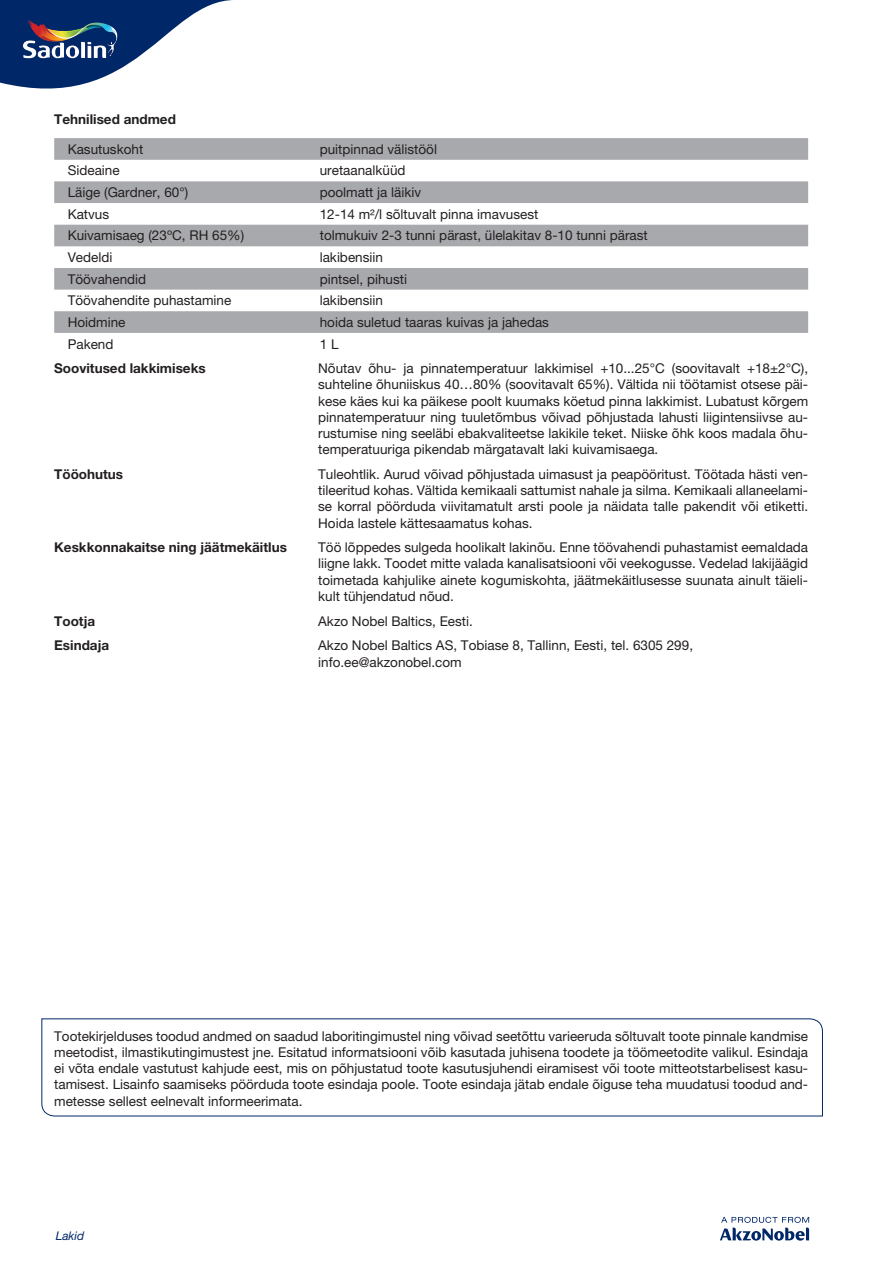
<style>
.page{position:relative;width:893px;height:1263px;background:#fff}
.page>*{position:absolute;margin:0;border:0;box-sizing:border-box;transform-origin:0 0}
.t1{font:13.5px/16.2px "Helvetica Neue LT Pro";color:#231f20;text-align:justify}
.t2{font:700 13.5px "Helvetica Neue LT Pro";color:#231f20}
.t3{font:italic 12px "Helvetica Neue LT Pro";color:#002868}
</style>
<div class="page">
<svg style="left:41px;top:1018px;width:782px;height:99px"></svg>
<svg style="left:720px;top:1217px;width:89px;height:23px"></svg>
<svg style="left:0;top:0;width:232px;height:89px"></svg>
<img style="left:23px;top:20px;width:96px;height:38px">
<svg style="left:54px;top:138px;width:754px;height:195px;fill:#a8a9ad"></svg>
<p class="t2" style="left:54px;top:110px;width:123px">Tehnilised andmed</p>
<p class="t1" style="left:68px;top:141px;width:77px">Kasutuskoht</p>
<p class="t1" style="left:320px;top:141px;width:119px">puitpinnad välistööl</p>
<p class="t1" style="left:68px;top:162px;width:54px">Sideaine</p>
<p class="t1" style="left:320px;top:162px;width:87px">uretaanalküüd</p>
<p class="t1" style="left:68px;top:184px;width:122px">Läige (Gardner, 60°)</p>
<p class="t1" style="left:320px;top:184px;width:103px">poolmatt ja läikiv</p>
<p class="t1" style="left:68px;top:206px;width:43px">Katvus</p>
<p class="t1" style="left:320px;top:206px;width:220px">12-14 m²/l sõltuvalt pinna imavusest</p>
<p class="t1" style="left:68px;top:227px;width:178px">Kuivamisaeg (23ºC, RH 65%)</p>
<p class="t1" style="left:320px;top:227px;width:330px">tolmukuiv 2-3 tunni pärast, ülelakitav 8-10 tunni pärast</p>
<p class="t1" style="left:68px;top:249px;width:46px">Vedeldi</p>
<p class="t1" style="left:320px;top:249px;width:65px">lakibensiin</p>
<p class="t1" style="left:68px;top:271px;width:80px">Töövahendid</p>
<p class="t1" style="left:320px;top:271px;width:89px">pintsel, pihusti</p>
<p class="t1" style="left:68px;top:292px;width:165px">Töövahendite puhastamine</p>
<p class="t1" style="left:320px;top:292px;width:65px">lakibensiin</p>
<p class="t1" style="left:68px;top:314px;width:59px">Hoidmine</p>
<p class="t1" style="left:320px;top:314px;width:231px">hoida suletud taaras kuivas ja jahedas</p>
<p class="t1" style="left:68px;top:335px;width:47px">Pakend</p>
<p class="t1" style="left:320px;top:335px;width:20px">1 L</p>
<p class="t2" style="left:54px;top:360px;width:153px">Soovitused lakkimiseks</p>
<p class="t1" style="left:318px;top:360px;width:491px">Nõutav õhu- ja pinnatemperatuur lakkimisel +10...25°C (soovitavalt +18±2°C), suhteline õhuniiskus 40…80% (soovitavalt 65%). Vältida nii töötamist otsese päi&shy;kese käes kui ka päikese poolt kuumaks köetud pinna lakkimist. Lubatust kõrgem pinnatemperatuur ning tuuletõmbus võivad põhjustada lahusti liigintensiivse au&shy;rustumise ning seeläbi ebakvaliteetse lakikile teket. Niiske õhk koos madala õhu&shy;temperatuuriga pikendab märgatavalt laki kuivamisaega.</p>
<p class="t2" style="left:54px;top:466px;width:71px">Tööohutus</p>
<p class="t1" style="left:318px;top:466px;width:491px">Tuleohtlik. Aurud võivad põhjustada uimasust ja peapööritust. Töötada hästi ven&shy;tileeritud kohas. Vältida kemikaali sattumist nahale ja silma. Kemikaali allaneelami&shy;se korral pöörduda viivitamatult arsti poole ja näidata talle pakendit või etiketti.<br>Hoida lastele kättesaamatus kohas.</p>
<p class="t2" style="left:54px;top:539px;width:234px">Keskkonnakaitse ning jäätmekäitlus</p>
<p class="t1" style="left:318px;top:539px;width:491px">Töö lõppedes sulgeda hoolikalt lakinõu. Enne töövahendi puhastamist eemaldada liigne lakk. Toodet mitte valada kanalisatsiooni või veekogusse. Vedelad lakijäägid toimetada kahjulike ainete kogumiskohta, jäätmekäitlusesse suunata ainult täieli&shy;kult tühjendatud nõud.</p>
<p class="t2" style="left:54px;top:612px;width:42px">Tootja</p>
<p class="t1" style="left:318px;top:612px;width:156px">Akzo Nobel Baltics, Eesti.</p>
<p class="t2" style="left:54px;top:637px;width:56px">Esindaja</p>
<p class="t1" style="left:318px;top:637px;width:376px">Akzo Nobel Baltics AS, Tobiase 8, Tallinn, Eesti, tel. 6305 299, info.ee@akzonobel.com</p>
<p class="t1" style="left:54px;top:1028px;width:755px">Tootekirjelduses toodud andmed on saadud laboritingimustel ning võivad seetõttu varieeruda sõltuvalt toote pinnale kandmise meetodist, ilmastikutingimustest jne. Esitatud informatsiooni võib kasutada juhisena toodete ja töömeetodite valikul. Esindaja ei võta endale vastutust kahjude eest, mis on põhjustatud toote kasutusjuhendi eiramisest või toote mitteotstarbelisest kasu&shy;tamisest. Lisainfo saamiseks pöörduda toote esindaja poole. Toote esindaja jätab endale õiguse teha muudatusi toodud and&shy;metesse sellest eelnevalt informeerimata.</p>
<p class="t3" style="left:56px;top:1228px;width:30px">Lakid</p>
</div>
